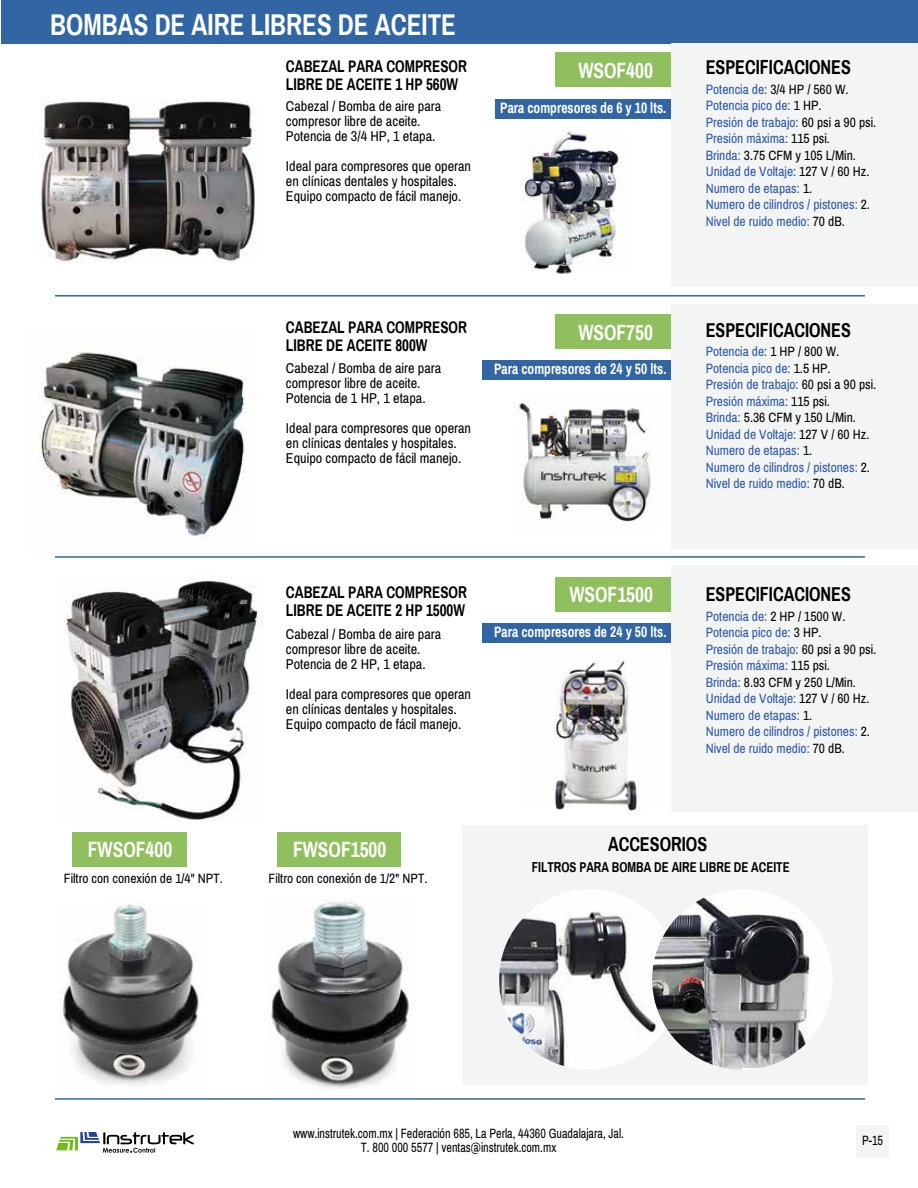
<style>
.page{position:relative;width:918px;height:1188px;background:#fff}
.page>*{position:absolute;margin:0;border:0;box-sizing:border-box;transform-origin:0 0}
.t1{font:700 30px "Archivo Narrow";color:#fff;scale:.9 1}
.t2{font:700 21.6px "Archivo Narrow";color:#fff;scale:.9 1}
.t3{font:700 19.95px "Archivo Narrow";color:#000;scale:.9 1}
.t4{font:700 16.65px/18px "Archivo Narrow";color:#000;scale:.9 1}
.t5{font:700 15px "Archivo Narrow";color:#fff;scale:.9 1}
.t6{font:14.25px/15px "Archivo Narrow";color:#000}
.t7{font:700 14.1px "Archivo Narrow";color:#000;scale:.9 1}
.t8{font:13.5px/16.5px "Archivo Narrow";color:#2e58a6}
.t9{font:13.5px/14.5px "Archivo Narrow";color:#000;text-align:center;scale:.9 1}
.t10{font:13.5px "Archivo Narrow";color:#000}
.s1{color:#000}
</style>
<div class="page">
<div style="left:495px;top:99px;width:185px;height:20px;background:#3165a3"></div>
<div style="left:483px;top:360px;width:197px;height:20px;background:#3165a3"></div>
<div style="left:483px;top:623px;width:197px;height:20px;background:#3165a3"></div>
<img style="left:64px;top:578px;width:196px;height:242px">
<img style="left:39px;top:100px;width:217px;height:162px">
<img style="left:39px;top:352px;width:206px;height:187px">
<img style="left:521px;top:132px;width:101px;height:142px">
<img style="left:514px;top:402px;width:137px;height:120px">
<div style="left:463px;top:825px;width:405px;height:260px;background:#f3f4f4"></div>
<img style="left:499px;top:889px;width:181px;height:181px;border-radius:90px">
<img style="left:652px;top:889px;width:181px;height:181px;border-radius:90px">
<div style="left:277px;top:832px;width:124px;height:34px;background:#90bf5e"></div>
<img style="left:555px;top:661px;width:83px;height:150px">
<img style="left:271px;top:900px;width:138px;height:189px">
<img style="left:60px;top:904px;width:142px;height:182px">
<div style="left:72px;top:832px;width:115px;height:34px;background:#90bf5e"></div>
<hr style="left:55px;top:295px;width:810px;height:2px;background:#3165a3">
<svg style="left:56px;top:1132px;width:138px;height:21px"></svg>
<hr style="left:55px;top:556px;width:810px;height:2px;background:#3165a3">
<hr style="left:55px;top:1098px;width:810px;height:2px;background:#3165a3">
<div style="left:1px;top:0;width:917px;height:44px;background:#3165a3"></div>
<div style="left:672px;top:44px;width:246px;height:243px;background:#f3f4f4"></div>
<div style="left:556px;top:52px;width:115px;height:35px;background:#90bf5e"></div>
<div style="left:672px;top:304px;width:246px;height:245px;background:#f3f4f4"></div>
<div style="left:556px;top:314px;width:115px;height:34px;background:#90bf5e"></div>
<div style="left:672px;top:565px;width:246px;height:247px;background:#f3f4f4"></div>
<div style="left:556px;top:577px;width:115px;height:34px;background:#90bf5e"></div>
<div style="left:857px;top:1125px;width:32px;height:32px;background:#f3f4f4"></div>
<h1 class="t1" style="left:50px;top:7px;width:453px">BOMBAS DE AIRE LIBRES DE ACEITE</h1>
<p class="t4" style="left:286px;top:57px;width:203px">CABEZAL PARA COMPRESOR<br>LIBRE DE ACEITE 1 HP 560W</p>
<p class="t6" style="left:286px;top:99px;width:157px">Cabezal / Bomba de aire para compresor libre de aceite.<br>Potencia de 3/4 HP, 1 etapa.</p>
<p class="t6" style="left:286px;top:159px;width:187px">Ideal para compresores que operan en clínicas dentales y hospitales.<br>Equipo compacto de fácil manejo.</p>
<h2 class="t2" style="left:578px;top:58px;width:84px">WSOF400</h2>
<h3 class="t3" style="left:706px;top:56px;width:163px">ESPECIFICACIONES</h3>
<p class="t8" style="left:706px;top:81px;width:172px">Potencia de: <span class="s1">3/4 HP / 560 W.<br></span>Potencia pico de: <span class="s1">1 HP.<br></span>Presión de trabajo: <span class="s1">60 psi a 90 psi.<br></span>Presión máxima: <span class="s1">115 psi.<br></span>Brinda: <span class="s1">3.75 CFM y 105 L/Min.<br></span>Unidad de Voltaje: <span class="s1">127 V / 60 Hz.<br></span>Numero de etapas: <span class="s1">1.<br></span>Numero de cilindros / pistones: <span class="s1">2.<br></span>Nivel de ruido medio: <span class="s1">70 dB.</span></p>
<p class="t5" style="left:500px;top:99px;width:186px">Para compresores de 6 y 10 lts.</p>
<p class="t4" style="left:286px;top:318px;width:203px">CABEZAL PARA COMPRESOR<br>LIBRE DE ACEITE 800W</p>
<p class="t6" style="left:286px;top:361px;width:157px">Cabezal / Bomba de aire para compresor libre de aceite.<br>Potencia de 1 HP, 1 etapa.</p>
<p class="t6" style="left:286px;top:421px;width:187px">Ideal para compresores que operan en clínicas dentales y hospitales.<br>Equipo compacto de fácil manejo.</p>
<h2 class="t2" style="left:578px;top:319px;width:84px">WSOF750</h2>
<h3 class="t3" style="left:706px;top:318px;width:163px">ESPECIFICACIONES</h3>
<p class="t8" style="left:706px;top:343px;width:172px">Potencia de: <span class="s1">1 HP / 800 W.<br></span>Potencia pico de: <span class="s1">1.5 HP.<br></span>Presión de trabajo: <span class="s1">60 psi a 90 psi.<br></span>Presión máxima: <span class="s1">115 psi.<br></span>Brinda: <span class="s1">5.36 CFM y 150 L/Min.<br></span>Unidad de Voltaje: <span class="s1">127 V / 60 Hz.<br></span>Numero de etapas: <span class="s1">1.<br></span>Numero de cilindros / pistones: <span class="s1">2.<br></span>Nivel de ruido medio: <span class="s1">70 dB.</span></p>
<p class="t5" style="left:494px;top:360px;width:193px">Para compresores de 24 y 50 lts.</p>
<p class="t4" style="left:286px;top:583px;width:203px">CABEZAL PARA COMPRESOR<br>LIBRE DE ACEITE 2 HP 1500W</p>
<p class="t6" style="left:286px;top:626px;width:157px">Cabezal / Bomba de aire para compresor libre de aceite.<br>Potencia de 2 HP, 1 etapa.</p>
<p class="t6" style="left:286px;top:686px;width:187px">Ideal para compresores que operan en clínicas dentales y hospitales.<br>Equipo compacto de fácil manejo.</p>
<h2 class="t2" style="left:569px;top:582px;width:94px">WSOF1500</h2>
<h3 class="t3" style="left:706px;top:583px;width:163px">ESPECIFICACIONES</h3>
<p class="t8" style="left:706px;top:608px;width:172px">Potencia de: <span class="s1">2 HP / 1500 W.<br></span>Potencia pico de: <span class="s1">3 HP.<br></span>Presión de trabajo: <span class="s1">60 psi a 90 psi.<br></span>Presión máxima: <span class="s1">115 psi.<br></span>Brinda: <span class="s1">8.93 CFM y 250 L/Min.<br></span>Unidad de Voltaje: <span class="s1">127 V / 60 Hz.<br></span>Numero de etapas: <span class="s1">1.<br></span>Numero de cilindros / pistones: <span class="s1">2.<br></span>Nivel de ruido medio: <span class="s1">70 dB.</span></p>
<p class="t5" style="left:494px;top:623px;width:193px">Para compresores de 24 y 50 lts.</p>
<h2 class="t2" style="left:88px;top:837px;width:95px">FWSOF400</h2>
<h2 class="t2" style="left:293px;top:837px;width:105px">FWSOF1500</h2>
<p class="t10" style="left:64px;top:870px;width:160px">Filtro con conexión de 1/4" NPT.</p>
<p class="t10" style="left:269px;top:870px;width:160px">Filtro con conexión de 1/2" NPT.</p>
<h3 class="t3" style="left:608px;top:833px;width:112px">ACCESORIOS</h3>
<p class="t7" style="left:532px;top:858px;width:288px">FILTROS PARA BOMBA DE AIRE LIBRE DE ACEITE</p>
<p class="t9" style="left:293px;top:1126px;width:369px">www.instrutek.com.mx | Federación 685, La Perla, 44360 Guadalajara, Jal.<br>T. 800 000 5577 | ventas@instrutek.com.mx</p>
<p class="t9" style="left:862px;top:1133px;width:25px">P-15</p>
</div>
